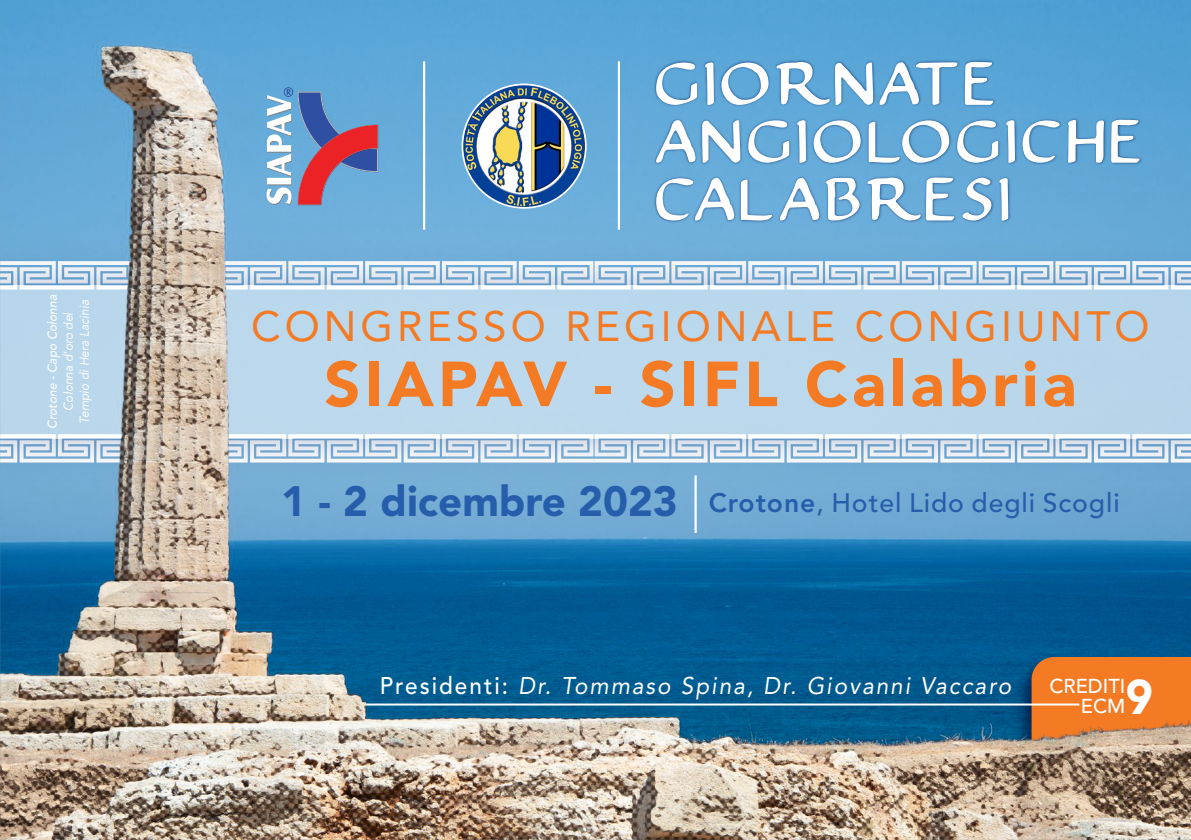
<style>
.page{position:relative;width:1191px;height:840px;background:#fff}
.page>*{position:absolute;margin:0;border:0;box-sizing:border-box;transform-origin:0 0}
.t1{font:900 62.8px "Avenir LT Std";letter-spacing:.065em;color:#f47a24}
.t2{font:55.2px/57.8px "Justinian";letter-spacing:.035em;color:#fff}
.t3{font:900 48.4px "Avenir LT Std";color:#fff;scale:.95 1}
.t4{font:42px "Avenir LT Std";letter-spacing:.095em;color:#f47a24}
.t5{font:500 26.6px "Avenir LT Std";letter-spacing:.035em;color:#275eac}
.t6{font:italic 24px "Avenir LT Std";letter-spacing:.09em;color:#fff;scale:.94 1}
.t7{font:500 20px/20px "Avenir LT Std";color:#fff;text-align:right}
.t8{font:italic 12.8px/16px "Avenir LT Std";letter-spacing:-.005em;color:#fff;text-align:center;scale:.94 1}
.s1{font-weight:500}
.s2{font-weight:900;font-size:42px}
.s3{font-weight:800}
.s4{font-weight:500;font-style:normal}
</style>
<div class="page">
<img style="left:0;top:0;width:1191px;height:839px">
<p class="t8" style="left:45px;top:428px;width:144px;rotate:-90deg"><span class="s1">Crotone - Capo Colonna<br></span>Colonna d’oro del<br>Tempio di Hera Lacinia</p>
<p class="t2" style="left:655px;top:56px;width:491px">GIORNATE<br>ANGIOLOGICHE<br>CALABRESI</p>
<p class="t4" style="left:251px;top:302px;width:900px">CONGRESSO REGIONALE CONGIUNTO</p>
<p class="t1" style="left:324px;top:346px;width:753px">SIAPAV - SIFL Calabria</p>
<p class="t5" style="left:281px;top:486px;width:840px"><span class="s2">1 - 2 dicembre 2023</span> <span class="s3">Crotone</span>, Hotel Lido degli Scogli</p>
<p class="t6" style="left:380px;top:671px;width:673px"><span class="s4">Presidenti:</span> Dr. Tommaso Spina, Dr. Giovanni Vaccaro</p>
<p class="t7" style="left:1049px;top:676px;width:77px">CREDITI<br>ECM</p>
<p class="t3" style="left:1125px;top:667px;width:30px">9</p>
</div>
